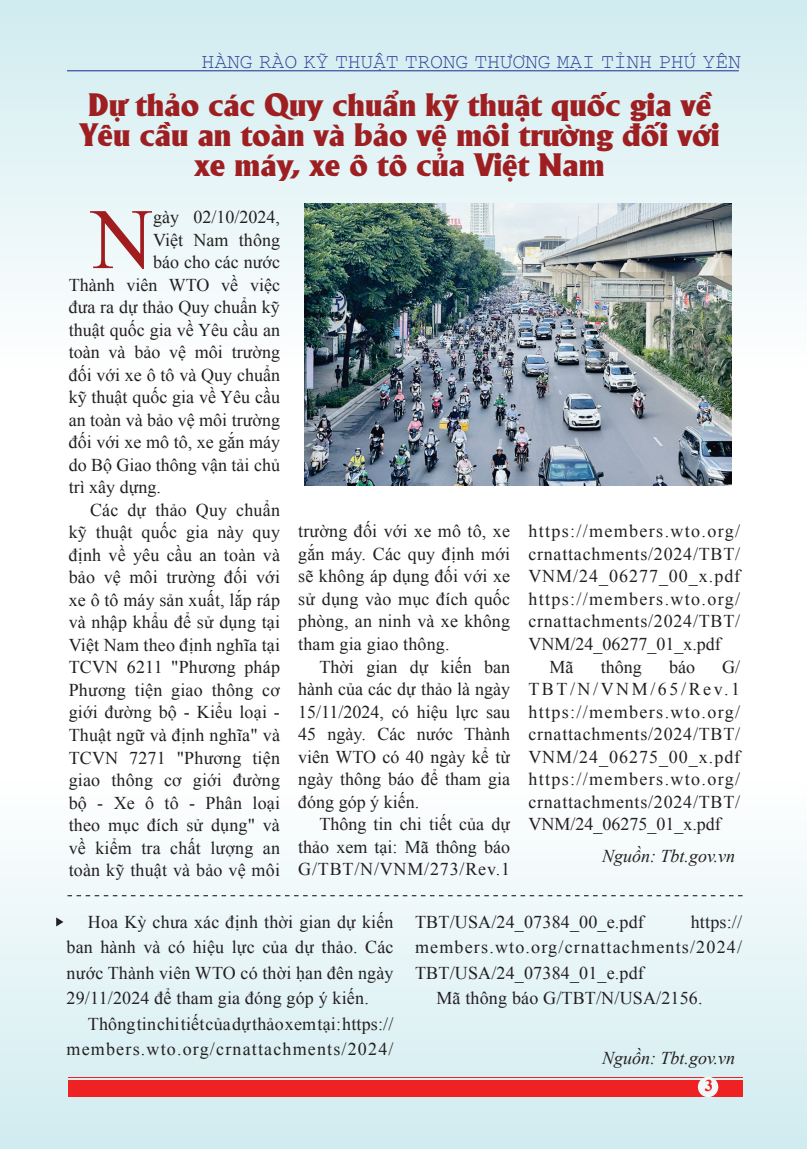
<style>
.page{position:relative;width:808px;height:1149px;background:#fff}
.page>*{position:absolute;margin:0;border:0;box-sizing:border-box;transform-origin:0 0}
.t1{font:85.95px "Times New Roman";color:#a01c1f}
.t2{font:31.5px/30px "UTM Alberta Heavy";color:#9e1f21;text-align:center}
.t3{font:18px/22.5px "Times New Roman";letter-spacing:.01em;color:#231f20;text-align:justify}
.t4{font:18px/25.5px "Times New Roman";letter-spacing:.045em;color:#231f20;text-align:right}
.t5{font:18px "VNI Couri";color:#2b3f99}
.t6{font:italic 18px "Times New Roman";color:#231f20}
.t7{font:700 16.5px "Times New Roman";color:#ee1d23}
</style>
<div class="page">
<div style="left:0;top:0;width:807px;height:368px;background:linear-gradient(to bottom,#d0ecf0,#fdfdfd)"></div>
<div style="left:0;top:781px;width:807px;height:367px;background:linear-gradient(to bottom,#feffff,#d0e8ec)"></div>
<hr style="left:67px;top:70px;width:672px;height:1px;background:#2e3f99">
<div style="left:68px;top:1079px;width:674px;height:17px;background:#ee2123"></div>
<hr style="left:68px;top:1076px;width:674px;height:1px;background:#ee2123">
<div style="left:698px;top:1076px;width:20px;height:20px;background:#f0f9f7;border-radius:50%"></div>
<svg style="left:56px;top:917px;width:7px;height:9px"></svg>
<svg style="left:68px;top:894px;width:674px;height:2px"></svg>
<img style="left:305px;top:203px;width:426px;height:282px">
<p class="t5" style="left:202px;top:50px;width:540px">HAØNG RAØO KYÕ THUAÄT TRONG THÖÔNG MAÏI TÆNH PHUÙ YEÂN</p>
<p class="t2" style="left:80px;top:87px;width:641px">Dự thảo các Quy chuẩn kỹ thuật quốc gia về<br>Yêu cầu an toàn và bảo vệ môi trường đối với xe máy, xe ô tô của Việt Nam</p>
<p class="t1" style="left:91px;top:181px;width:64px">N</p>
<p class="t3" style="left:153px;top:205px;width:128px">gày 02/10/2024,</p>
<p class="t3" style="left:153px;top:228px;width:128px">Việt Nam thông</p>
<p class="t3" style="left:153px;top:250px;width:128px">báo cho các nước</p>
<p class="t3" style="left:69px;top:273px;width:213px">Thành viên WTO về việc</p>
<p class="t3" style="left:69px;top:295px;width:213px">đưa ra dự thảo Quy chuẩn kỹ</p>
<p class="t3" style="left:69px;top:318px;width:213px">thuật quốc gia về Yêu cầu an</p>
<p class="t3" style="left:69px;top:340px;width:213px">toàn và bảo vệ môi trường</p>
<p class="t3" style="left:69px;top:363px;width:213px">đối với xe ô tô và Quy chuẩn</p>
<p class="t3" style="left:69px;top:385px;width:213px">kỹ thuật quốc gia về Yêu cầu</p>
<p class="t3" style="left:69px;top:408px;width:213px">an toàn và bảo vệ môi trường</p>
<p class="t3" style="left:69px;top:430px;width:213px">đối với xe mô tô, xe gắn máy</p>
<p class="t3" style="left:69px;top:453px;width:213px">do Bộ Giao thông vận tải chủ</p>
<p class="t3" style="left:69px;top:475px;width:94px">trì xây dựng.</p>
<p class="t3" style="left:69px;top:498px;width:213px;text-indent:21px">Các dự thảo Quy chuẩn kỹ thuật quốc gia này quy định về yêu cầu an toàn và bảo vệ môi trường đối với xe ô tô máy sản xuất, lắp ráp và nhập khẩu để sử dụng tại Việt Nam theo định nghĩa tại TCVN 6211 "Phương pháp Phương tiện giao thông cơ giới đường bộ - Kiểu loại - Thuật ngữ và định nghĩa" và TCVN 7271 "Phương tiện giao thông cơ giới đường bộ - Xe ô tô - Phân loại theo mục đích sử dụng" và về kiểm tra chất lượng an toàn kỹ thuật và bảo vệ môi</p>
<p class="t3" style="left:298px;top:519px;width:213px">trường đối với xe mô tô, xe gắn máy. Các quy định mới sẽ không áp dụng đối với xe sử dụng vào mục đích quốc phòng, an ninh và xe không tham gia giao thông.</p>
<p class="t3" style="left:298px;top:654px;width:213px;text-indent:21px">Thời gian dự kiến ban hành của các dự thảo là ngày 15/11/2024, có hiệu lực sau 45 ngày. Các nước Thành viên WTO có 40 ngày kể từ ngày thông báo để tham gia đóng góp ý kiến.</p>
<p class="t3" style="left:298px;top:812px;width:213px;text-indent:21px">Thông tin chi tiết của dự thảo xem tại: Mã thông báo G/TBT/N/VNM/273/Rev.1</p>
<p class="t3" style="left:67px;top:908px;width:328px;line-height:25.5px;text-indent:21px">Hoa Kỳ chưa xác định thời gian dự kiến ban hành và có hiệu lực của dự thảo. Các nước Thành viên WTO có thời ḥan đên ngày 29/11/2024 để tham gia đóng góp ý kiến.</p>
<p class="t4" style="left:67px;top:1010px;width:328px">Thông tin chi tiết của dự thảo xem tại: https:// members.wto.org/crnattachments/2024/</p>
<p class="t3" style="left:528px;top:519px;width:213px">https://members.wto.org/ crnattachments/2024/TBT/ VNM/24_06277_00_x.pdf https://members.wto.org/ crnattachments/2024/TBT/ VNM/24_06277_01_x.pdf</p>
<p class="t3" style="left:550px;top:654px;width:25px">Mã</p>
<p class="t3" style="left:601px;top:654px;width:43px">thông</p>
<p class="t3" style="left:669px;top:654px;width:27px">báo</p>
<p class="t3" style="left:528px;top:654px;width:213px;text-indent:194px">G/ TBT/N/VNM/65/Rev.1 https://members.wto.org/ crnattachments/2024/TBT/ VNM/24_06275_00_x.pdf https://members.wto.org/ crnattachments/2024/TBT/ VNM/24_06275_01_x.pdf</p>
<p class="t6" style="left:602px;top:843px;width:135px">Nguồn: Tbt.gov.vn</p>
<p class="t3" style="left:415px;top:908px;width:328px;line-height:25.5px;text-indent:276px">https:// members.wto.org/crnattachments/2024/ TBT/USA/24_07384_01_e.pdf</p>
<p class="t3" style="left:436px;top:986px;width:268px">Mã thông báo G/TBT/N/USA/2156.</p>
<p class="t3" style="left:415px;top:909px;width:230px">TBT/USA/24_07384_00_e.pdf</p>
<p class="t6" style="left:602px;top:1045px;width:135px">Nguồn: Tbt.gov.vn</p>
<p class="t7" style="left:705px;top:1073px;width:10px">3</p>
</div>
